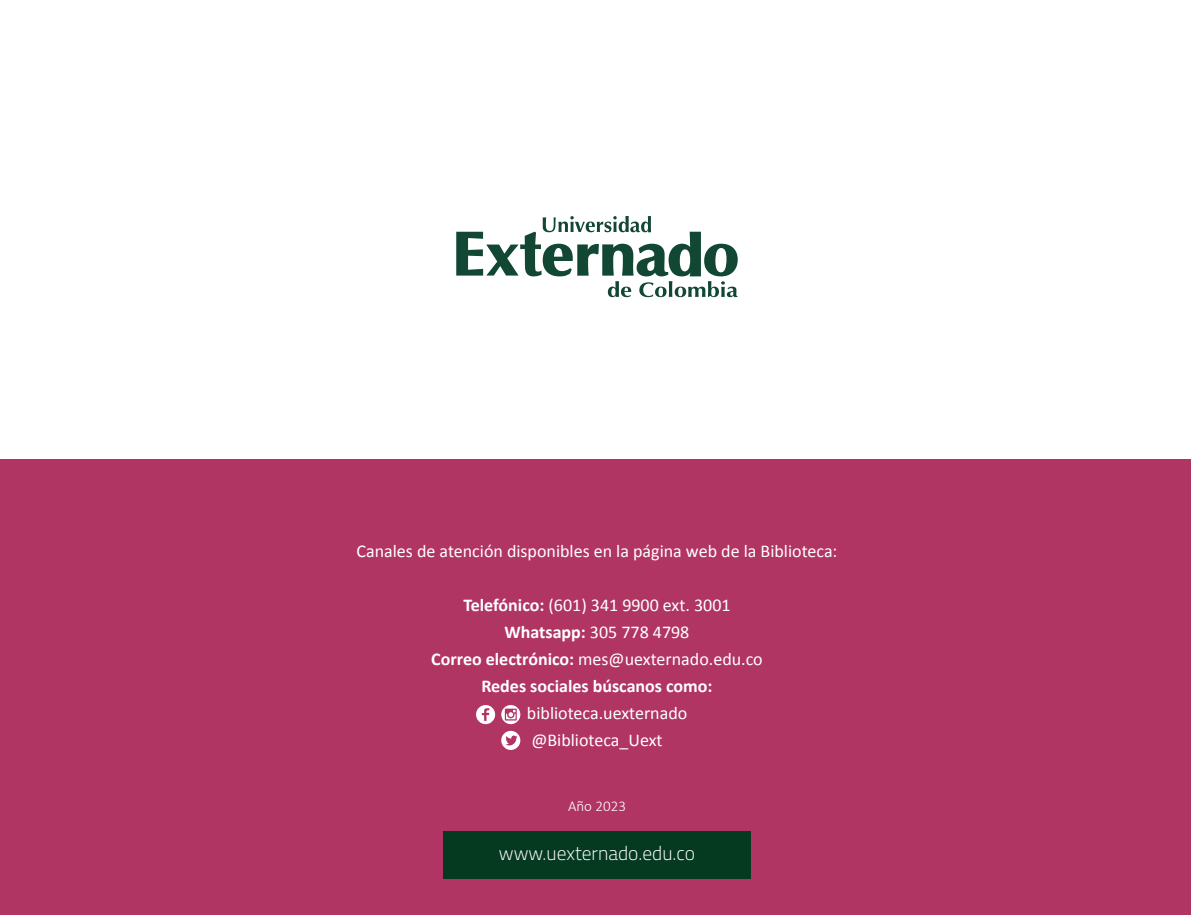
<style>
.page{position:relative;width:1191px;height:915px;background:#fff}
.page>*{position:absolute;margin:0;border:0;box-sizing:border-box;transform-origin:0 0}
.t1{font:19.5px "Cairo";color:#fff}
.t2{font:700 18px/27px "Calibri";color:#fff;text-align:center}
.t3{font:18px/27px "Calibri";color:#fff}
.t4{font:300 15px "Calibri";color:#fff}
.s1{font-weight:400}
</style>
<div class="page">
<div style="left:0;top:458px;width:1191px;height:456px;background:#b13563"></div>
<svg style="left:456px;top:216px;width:281px;height:81px"></svg>
<svg style="left:501px;top:705px;width:19px;height:18px"></svg>
<svg style="left:476px;top:705px;width:19px;height:18px"></svg>
<svg style="left:501px;top:730px;width:19px;height:19px"></svg>
<div style="left:443px;top:830px;width:307px;height:48px;background:#053a21"></div>
<p class="t3" style="left:356px;top:537px;width:482px">Canales de atención disponibles en la página web de la Biblioteca:</p>
<p class="t2" style="left:431px;top:592px;width:333px">Telefónico: <span class="s1">(601) 341 9900 ext. 3001<br></span>Whatsapp: <span class="s1">305 778 4798<br></span>Correo electrónico: <span class="s1">mes@uexternado.edu.co </span>Redes sociales búscanos como:</p>
<p class="t3" style="left:527px;top:700px;width:162px">biblioteca.uexternado @Biblioteca_Uext</p>
<p class="t4" style="left:568px;top:796px;width:59px">Año 2023</p>
<p class="t1" style="left:499px;top:841px;width:198px">www.uexternado.edu.co</p>
</div>
